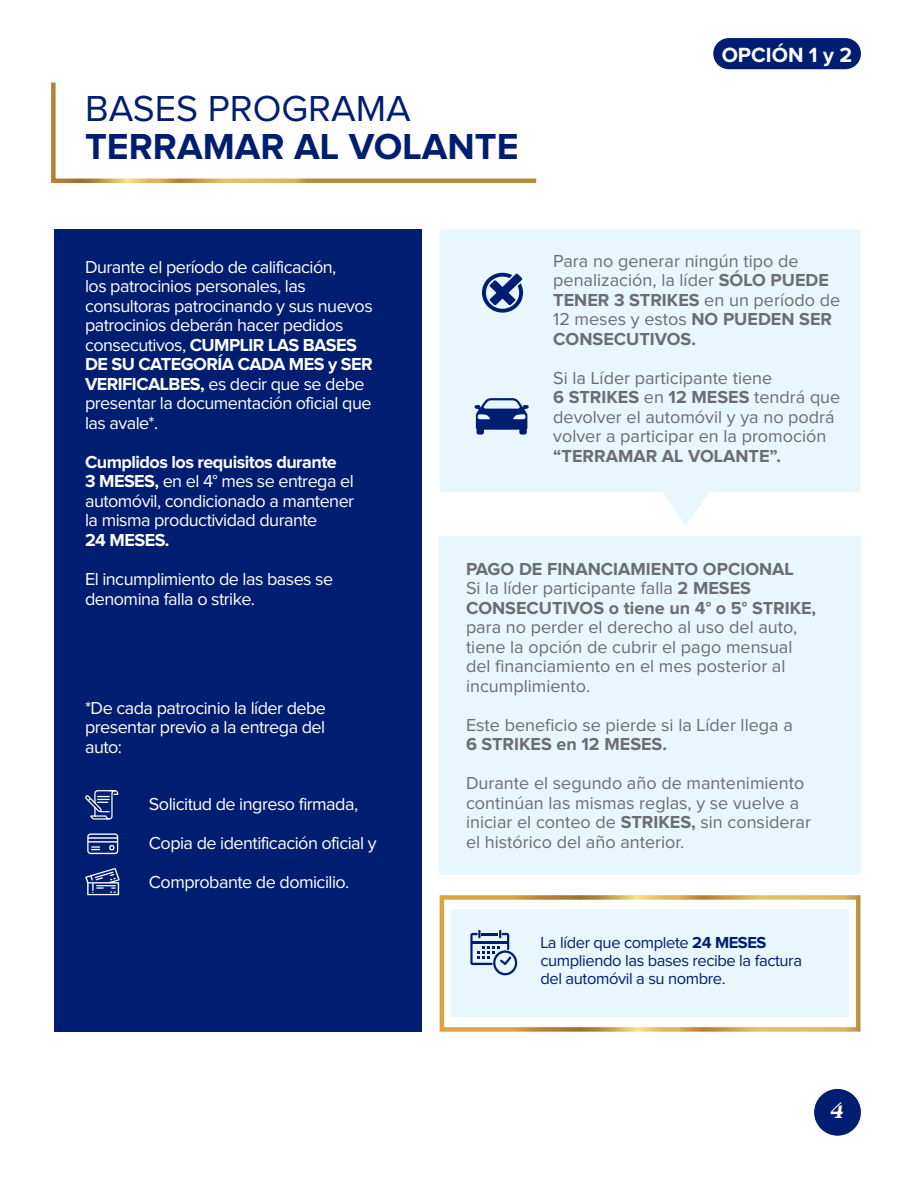
<style>
.page{position:relative;width:915px;height:1191px;background:#fff}
.page>*{position:absolute;margin:0;border:0;box-sizing:border-box;transform-origin:0 0}
.t1{font:700 37.5px "Proxima Nova";color:#001e71}
.t2{font:37.5px "Proxima Nova";color:#001e71}
.t3{font:22.5px "Century 751 BT Bold Italic B";color:#fff}
.t4{font:700 21.3px "Proxima Nova";color:#fff}
.t5{font:18px/19.5px "Proxima Nova";letter-spacing:-.03em;color:#fff}
.t6{font:18px/19.5px "Proxima Nova";color:#6c6d70}
.t7{font:700 18px/19.5px "Proxima Nova";color:#6c6d70}
.t8{font:700 18px "Proxima Nova";letter-spacing:-.03em;color:#fff}
.t9{font:16.5px/18px "Proxima Nova";letter-spacing:-.025em;color:#001e71}
.s1{font-weight:700}
.s2{font-weight:400}
</style>
<div class="page">
<div style="left:813px;top:1089px;width:47px;height:46px;background:#001e71;border-radius:50%"></div>
<div style="left:54px;top:229px;width:367px;height:802px;background:#001e71"></div>
<div style="left:713px;top:38px;width:147px;height:31px;background:#001e71;border-radius:16px"></div>
<div style="left:450px;top:908px;width:398px;height:108px;background:#e8f6fd"></div>
<div style="left:439px;top:536px;width:421px;height:338px;background:#e8f6fd"></div>
<svg style="left:440px;top:229px;width:420px;height:297px;background:#eaf6fd"></svg>
<svg style="left:474px;top:398px;width:55px;height:36px;background:#5d75a9"></svg>
<svg style="left:482px;top:273px;width:41px;height:40px;background:#6980b0"></svg>
<svg style="left:87px;top:833px;width:31px;height:21px"></svg>
<svg style="left:85px;top:868px;width:35px;height:27px"></svg>
<svg style="left:85px;top:790px;width:33px;height:29px"></svg>
<svg style="left:51px;top:82px;width:486px;height:101px"></svg>
<svg style="left:470px;top:929px;width:47px;height:46px"></svg>
<h1 class="t2" style="left:85px;top:88px;width:327px">BASES PROGRAMA</h1>
<h1 class="t1" style="left:85px;top:125px;width:435px">TERRAMAR AL VOLANTE</h1>
<p class="t4" style="left:721px;top:42px;width:132px">OPCIÓN 1 y 2</p>
<p class="t5" style="left:85px;top:257px;width:289px">Durante el período de calificación,<br>los patrocinios personales, las consultoras patrocinando y sus nuevos patrocinios deberán hacer pedidos consecutivos, <span class="s1">CUMPLIR LAS BASES<br>DE SU CATEGORÍA CADA MES y SER<br>VERIFICALBES,</span> es decir que se debe presentar la documentación oficial que las avale*.</p>
<p class="t5" style="left:85px;top:452px;width:270px"><span class="s1">Cumplidos los requisitos durante<br>3 MESES,</span> en el 4° mes se entrega el automóvil, condicionado a mantener la misma productividad durante</p>
<p class="t8" style="left:85px;top:530px;width:86px">24 MESES.</p>
<p class="t5" style="left:85px;top:569px;width:249px">El incumplimiento de las bases se denomina falla o strike.</p>
<p class="t5" style="left:85px;top:697px;width:242px;text-align:justify">*De cada patrocinio la líder debe presentar previo a la entrega del auto:</p>
<p class="t5" style="left:149px;top:784px;width:229px;line-height:39px">Solicitud de ingreso firmada,<br>Copia de identificación oficial y<br>Comprobante de domicilio.</p>
<p class="t6" style="left:553px;top:251px;width:288px">Para no generar ningún tipo de penalización, la líder <span class="s1">SÓLO PUEDE<br>TENER 3 STRIKES</span> en un período de<br>12 meses y estos <span class="s1">NO PUEDEN SER<br>CONSECUTIVOS.</span></p>
<p class="t6" style="left:553px;top:368px;width:288px">Si la Líder participante tiene<br><span class="s1">6 STRIKES</span> en <span class="s1">12 MESES</span> tendrá que devolver el automóvil y ya no podrá volver a participar en la promoción</p>
<p class="t7" style="left:553px;top:446px;width:229px">“TERRAMAR AL VOLANTE”.</p>
<p class="t7" style="left:466px;top:558px;width:351px">PAGO DE FINANCIAMIENTO OPCIONAL<br><span class="s2">Si la líder participante falla</span> 2 MESES<br>CONSECUTIVOS o tiene un 4° o 5° STRIKE,</p>
<p class="t6" style="left:466px;top:617px;width:333px">para no perder el derecho al uso del auto, tiene la opción de cubrir el pago mensual del financiamiento en el mes posterior al incumplimiento.</p>
<p class="t6" style="left:466px;top:714px;width:328px">Este beneficio se pierde si la Líder llega a</p>
<p class="t7" style="left:466px;top:734px;width:202px">6 STRIKES en 12 MESES.</p>
<p class="t6" style="left:466px;top:773px;width:346px">Durante el segundo año de mantenimiento continúan las mismas reglas, y se vuelve a iniciar el conteo de <span class="s1">STRIKES,</span> sin considerar el histórico del año anterior.</p>
<p class="t9" style="left:540px;top:933px;width:263px">La líder que complete <span class="s1">24 MESES </span>cumpliendo las bases recibe la factura del automóvil a su nombre.</p>
<p class="t3" style="left:830px;top:1096px;width:15px">4</p>
</div>
